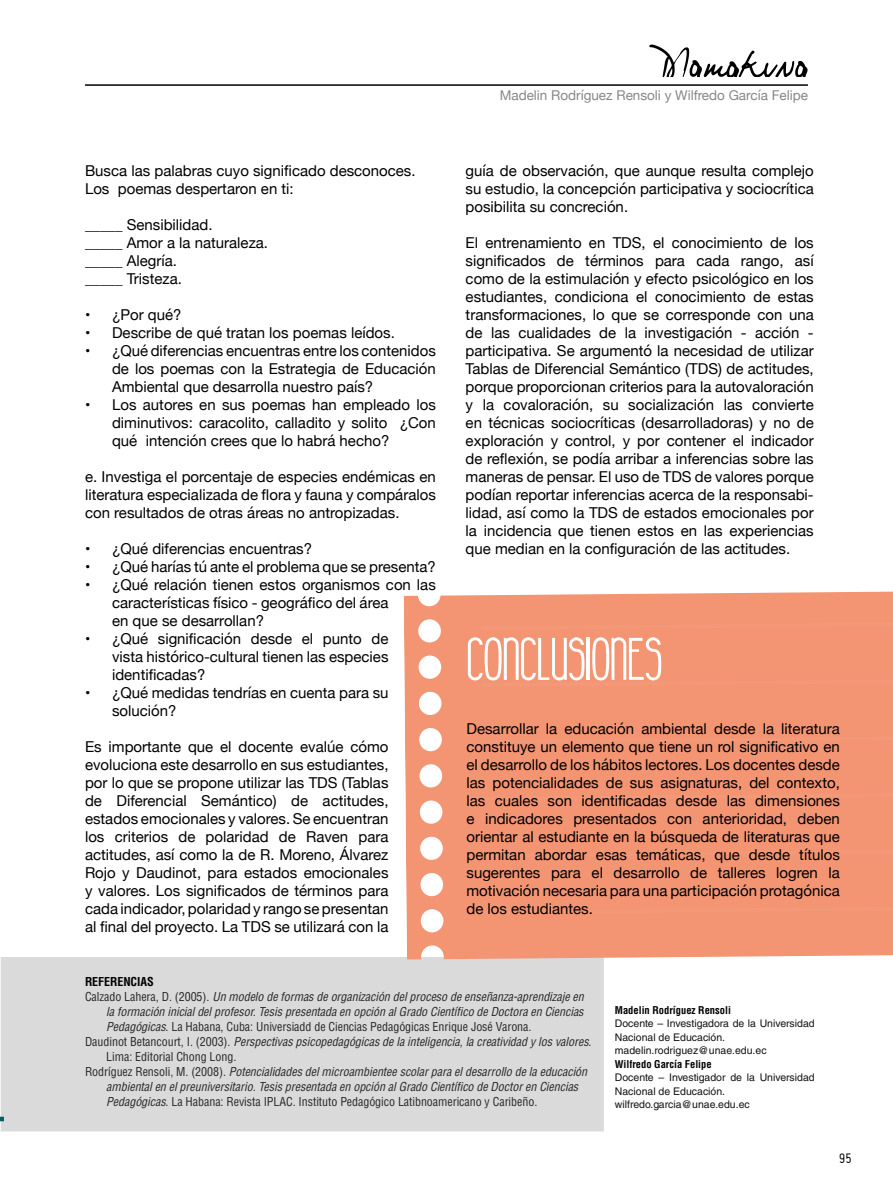
<style>
.page{position:relative;width:893px;height:1191px;background:#fff}
.page>*{position:absolute;margin:0;border:0;box-sizing:border-box;transform-origin:0 0}
.t1{font:700 60px "Colonial Havana";letter-spacing:-.01em;color:#fff}
.t2{font:15px/18px "Helvetica Neue";color:#000;text-align:justify}
.t3{font:15px "Miso";color:#000}
.t4{font:13.5px "Helvetica Neue";color:#878787}
.t5{font:italic condensed 12px "Helvetica LT Std";letter-spacing:-.005em;color:#282827}
.t6{font:condensed 12px "Helvetica LT Std";letter-spacing:-.005em;color:#282827}
.t7{font:700 condensed 12px "Helvetica LT Std";letter-spacing:-.005em;color:#000}
.t8{font:10.5px/13.5px "Helvetica LT Std";color:#131313}
.t9{font:700 condensed 10.5px "Helvetica LT Std";color:#000}
.s1{font-style:normal}
.s2{font-style:italic}
</style>
<div class="page">
<hr style="left:85px;top:84px;width:723px;height:2px;background:#000">
<svg style="left:649px;top:45px;width:159px;height:32px"></svg>
<div style="left:1px;top:957px;width:602px;height:173px;background:#dadada"></div>
<div style="left:1px;top:957px;width:603px;height:174px;border:2px solid #dadada"></div>
<svg style="left:0;top:1102px;width:3px;height:27px"></svg>
<div style="left:404px;top:591px;width:489px;height:368px;background:#f39472"></div>
<div style="left:480px;top:622px;width:413px;height:8px;background:#f39473"></div>
<div style="left:481px;top:678px;width:412px;height:9px;background:#f39472"></div>
<div style="left:481px;top:735px;width:412px;height:8px;background:#f39473"></div>
<div style="left:482px;top:792px;width:411px;height:8px;background:#f39473"></div>
<div style="left:482px;top:849px;width:411px;height:8px;background:#f39473"></div>
<div style="left:483px;top:906px;width:410px;height:8px;background:#f39473"></div>
<p class="t2" style="left:85px;top:162px;width:332px">Busca las palabras cuyo significado desconoces.<br>Los poemas despertaron en ti:</p>
<p class="t2" style="left:85px;top:216px;width:185px;text-align:left">_____ Sensibilidad.<br>_____ Amor a la naturaleza. _____ Alegría.<br>_____ Tristeza.</p>
<p class="t2" style="left:85px;top:306px;width:98px">• ¿Por qué?</p>
<p class="t2" style="left:85px;top:324px;width:311px">• Describe de qué tratan los poemas leídos.</p>
<p class="t2" style="left:112px;top:342px;width:325px;text-indent:-27px">• ¿Qué diferencias encuentras entre los contenidos de los poemas con la Estrategia de Educación Ambiental que desarrolla nuestro país?</p>
<p class="t2" style="left:112px;top:396px;width:325px;text-indent:-27px">• Los autores en sus poemas han empleado los diminutivos: caracolito, calladito y solito ¿Con qué intención crees que lo habrá hecho?</p>
<p class="t2" style="left:85px;top:468px;width:352px">e. Investiga el porcentaje de especies endémicas en literatura especializada de flora y fauna y compáralos con resultados de otras áreas no antropizadas.</p>
<p class="t2" style="left:85px;top:540px;width:229px">• ¿Qué diferencias encuentras?</p>
<p class="t2" style="left:85px;top:558px;width:352px">• ¿Qué harías tú ante el problema que se presenta?</p>
<p class="t2" style="left:112px;top:576px;width:325px;text-align:left;text-indent:-27px">• ¿Qué relación tienen estos organismos con las características físico - geográfico del área<br>en que se desarrollan?</p>
<p class="t2" style="left:112px;top:630px;width:278px;text-indent:-27px">• ¿Qué significación desde el punto de vista histórico-cultural tienen las especies identificadas?</p>
<p class="t2" style="left:112px;top:684px;width:278px;text-indent:-27px">• ¿Qué medidas tendrías en cuenta para su solución?</p>
<p class="t2" style="left:85px;top:738px;width:305px">Es importante que el docente evalúe cómo evoluciona este desarrollo en sus estudiantes, por lo que se propone utilizar las TDS (Tablas de Diferencial Semántico) de actitudes, estados emocionales y valores. Se encuentran los criterios de polaridad de Raven para actitudes, así como la de R. Moreno, Álvarez Rojo y Daudinot, para estados emocionales y valores. Los significados de términos para cada indicador, polaridad y rango se presentan al final del proyecto. La TDS se utilizará con la</p>
<p class="t4" style="left:500px;top:86px;width:310px">Madelin Rodríguez Rensoli y Wilfredo García Felipe</p>
<p class="t2" style="left:466px;top:162px;width:350px">guía de observación, que aunque resulta complejo su estudio, la concepción participativa y sociocrítica posibilita su concreción.</p>
<p class="t2" style="left:466px;top:234px;width:350px">El entrenamiento en TDS, el conocimiento de los significados de términos para cada rango, así como de la estimulación y efecto psicológico en los estudiantes, condiciona el conocimiento de estas transformaciones, lo que se corresponde con una de las cualidades de la investigación - acción - participativa. Se argumentó la necesidad de utilizar Tablas de Diferencial Semántico (TDS) de actitudes, porque proporcionan criterios para la autovaloración y la covaloración, su socialización las convierte en técnicas sociocríticas (desarrolladoras) y no de exploración y control, y por contener el indicador de reflexión, se podía arribar a inferencias sobre las maneras de pensar. El uso de TDS de valores porque podían reportar inferencias acerca de la responsabi&shy;lidad, así como la TDS de estados emocionales por la incidencia que tienen estos en las experiencias que median en la configuración de las actitudes.</p>
<h1 class="t1" style="left:466px;top:626px;width:197px">CONCLUSIONES</h1>
<p class="t2" style="left:466px;top:720px;width:375px">Desarrollar la educación ambiental desde la literatura constituye un elemento que tiene un rol significativo en el desarrollo de los hábitos lectores. Los docentes desde las potencialidades de sus asignaturas, del contexto, las cuales son identificadas desde las dimensiones e indicadores presentados con anterioridad, deben orientar al estudiante en la búsqueda de literaturas que permitan abordar esas temáticas, que desde títulos sugerentes para el desarrollo de talleres logren la motivación necesaria para una participación protagónica de los estudiantes.</p>
<p class="t7" style="left:85px;top:973px;width:70px">REFERENCIAS</p>
<p class="t5" style="left:85px;top:988px;width:500px"><span class="s1">Calzado Lahera, D. (2005).</span> Un modelo de formas de organización del proceso de enseñanza-aprendizaje en</p>
<p class="t5" style="left:106px;top:1003px;width:479px">la formación inicial del profesor. Tesis presentada en opción al Grado Científico de Doctora en Ciencias</p>
<p class="t6" style="left:106px;top:1018px;width:427px"><span class="s2">Pedagógicas</span>. La Habana, Cuba: Universiadd de Ciencias Pedagógicas Enrique José Varona.</p>
<p class="t5" style="left:85px;top:1033px;width:508px"><span class="s1">Daudinot Betancourt, I. (2003).</span> Perspectivas psicopedagógicas de la inteligencia, la creatividad y los valores<span class="s1">.</span></p>
<p class="t6" style="left:106px;top:1048px;width:132px">Lima: Editorial Chong Long.</p>
<p class="t5" style="left:85px;top:1063px;width:504px"><span class="s1">Rodríguez Rensoli, M. (2008).</span> Potencialidades del microambientee scolar para el desarrollo de la educación</p>
<p class="t5" style="left:106px;top:1078px;width:473px">ambiental en el preuniversitario. Tesis presentada en opción al Grado Científico de Doctor en Ciencias</p>
<p class="t6" style="left:106px;top:1093px;width:433px"><span class="s2">Pedagógicas</span>. La Habana: Revista IPLAC. Instituto Pedagógico Latibnoamericano y Caribeño.</p>
<p class="t9" style="left:615px;top:1003px;width:118px">Madelin Rodríguez Rensoli</p>
<p class="t8" style="left:615px;top:1016px;width:201px">Docente – Investigadora de la Universidad<br>Nacional de Educación. madelin.rodriguez@unae.edu.ec</p>
<p class="t9" style="left:615px;top:1057px;width:98px">Wilfredo García Felipe</p>
<p class="t8" style="left:615px;top:1070px;width:201px">Docente – Investigador de la Universidad<br>Nacional de Educación. wilfredo.garcia@unae.edu.ec</p>
<p class="t3" style="left:839px;top:1149px;width:14px">95</p>
</div>
